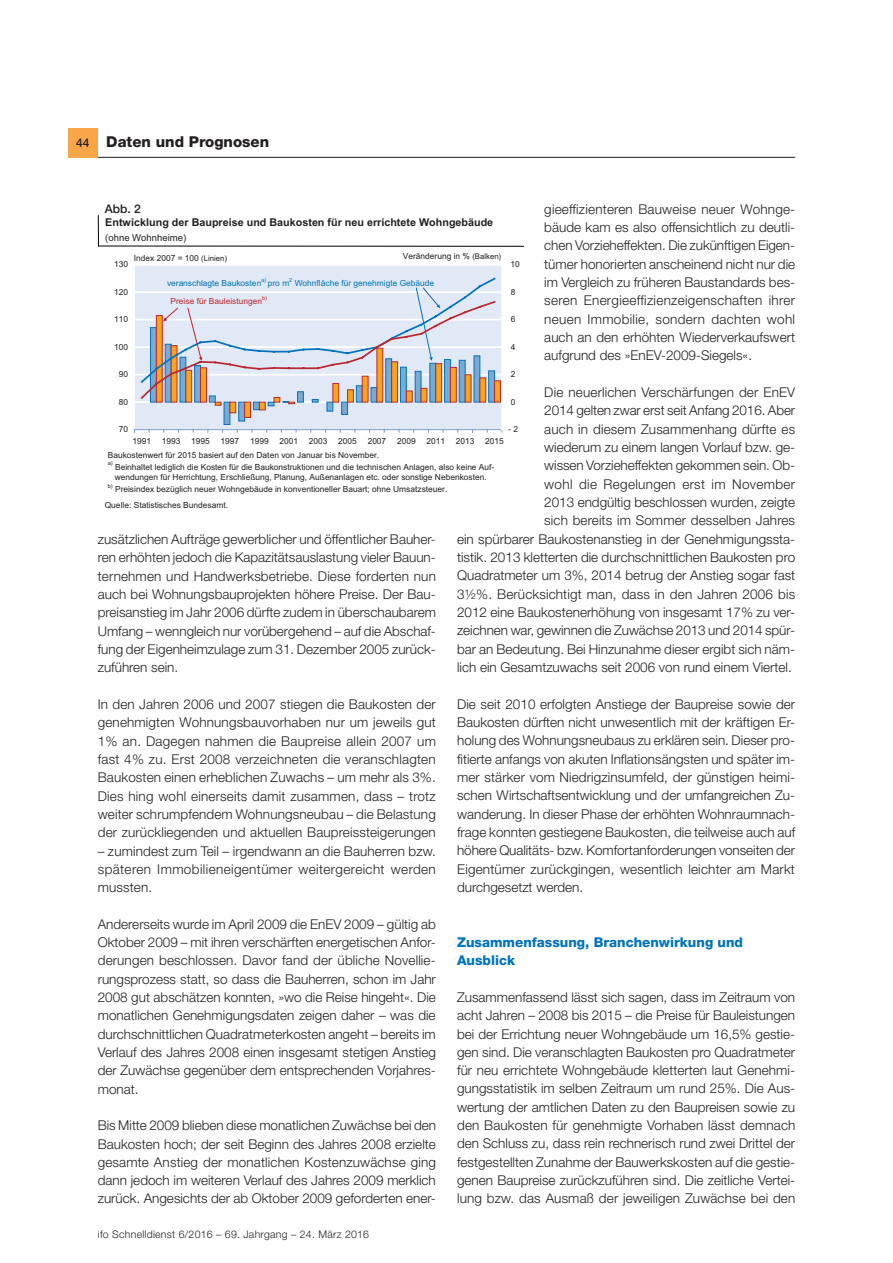
<style>
.page{position:relative;width:893px;height:1263px;background:#fff}
.page>*{position:absolute;margin:0;border:0;box-sizing:border-box;transform-origin:0 0}
.t1{font:800 15px "Helvetica Neue LT Std";color:#231f20}
.Fliesstext{font:300 13.5px/18.3px "Helvetica Neue LT Std";color:#231f20;text-align:justify}
.Überschrift_9_pt{font:800 13.5px/18.3px "Helvetica Neue LT Std";color:#0073bc}
.fett_8pt{font:500 12px "Helvetica Neue LT Std";color:#231f20}
.t2{font:700 10.8px "Arial";color:#231f20}
.t3{font:300 10.5px "Helvetica Neue LT Std";letter-spacing:.025em;color:#231f20}
.t4{font:9.6px "Arial";color:#231f20}
.t5{font:8.4px/10.2px "Arial";color:#231f20}
.t6{font:8.4px "Arial";color:#0073bc}
.t7{font:8.4px "Arial";color:#bb272e}
.t8{font:5.55px "Arial";color:#231f20}
.t9{font:5.55px "Arial";color:#0073bc}
.t10{font:5.55px "Arial";color:#bb272e}
.s1{font-weight:500;font-size:12px}
.s2{font-size:7.8px}
</style>
<div class="page">
<div style="left:68px;top:128px;width:30px;height:30px;background:#f9a64a"></div>
<hr style="left:98px;top:157px;width:697px;height:1px;background:#231f20">
<div style="left:134px;top:265px;width:368px;height:165px;background:#e1e9f6"></div>
<hr style="left:134px;top:264px;width:368px;height:2px;background:#fff">
<svg style="left:224px;top:406px;width:6px;height:19px"></svg>
<div style="left:238px;top:402px;width:7px;height:19px;background:#79aad4;border:1px solid #0073bc"></div>
<div style="left:253px;top:402px;width:7px;height:8px;background:#79aad4;border:1px solid #0073bc"></div>
<svg style="left:327px;top:406px;width:6px;height:5px"></svg>
<div style="left:341px;top:402px;width:7px;height:13px;background:#79aad4;border:1px solid #0073bc"></div>
<svg style="left:230px;top:406px;width:6px;height:7px"></svg>
<div style="left:244px;top:402px;width:7px;height:16px;background:#f9a51b;border:1px solid #bb272e"></div>
<svg style="left:259px;top:406px;width:6px;height:4px"></svg>
<hr style="left:134px;top:265px;width:1px;height:165px;background:#fff">
<hr style="left:134px;top:429px;width:368px;height:1px;background:#829ed1">
<hr style="left:98px;top:215px;width:1px;height:31px;background:#000002">
<hr style="left:98px;top:246px;width:425px;height:1px;background:#000002">
<svg style="left:135px;top:276px;width:367px;height:130px"></svg>
<p class="t1" style="left:76px;top:132px;width:194px"><span class="s1">44</span> Daten und Prognosen</p>
<p class="fett_8pt" style="left:105px;top:201px;width:38px">Abb. 2</p>
<p class="Fliesstext" style="left:544px;top:200px;width:252px">gieeffizienteren Bauweise neuer Wohnge&shy;bäude kam es also offensichtlich zu deutli&shy;chen Vorzieheffekten. Die zukünftigen Eigen&shy;tümer honorierten anscheinend nicht nur die im Vergleich zu früheren Baustandards bes&shy;seren Energieeffizienzeigenschaften ihrer neuen Immobilie, sondern dachten wohl auch an den erhöhten Wiederverkaufswert aufgrund des »EnEV-2009-Siegels«.</p>
<p class="Fliesstext" style="left:457px;top:383px;width:340px;text-align:right">Die neuerlichen Verschärfungen der EnEV<br>2014 gelten zwar erst seit Anfang 2016. Aber<br>auch in diesem Zusammenhang dürfte es<br>wiederum zu einem langen Vorlauf bzw. ge-<br>wissen Vorzieheffekten gekommen sein. Ob-<br>wohl die Regelungen erst im November<br>2013 endgültig beschlossen wurden, zeigte<br>sich bereits im Sommer desselben Jahres<br>ein spürbarer Baukostenanstieg in der Genehmigungssta&shy;tistik. 2013 kletterten die durchschnittlichen Baukosten pro Quadratmeter um 3%, 2014 betrug der Anstieg sogar fast 3½%. Berücksichtigt man, dass in den Jahren 2006 bis 2012 eine Baukostenerhöhung von insgesamt 17% zu ver&shy;zeichnen war, gewinnen die Zuwächse 2013 und 2014 spür&shy;bar an Bedeutung. Bei Hinzunahme dieser ergibt sich näm&shy;lich ein Gesamtzuwachs seit 2006 von rund einem Viertel.</p>
<p class="Fliesstext" style="left:457px;top:694px;width:340px">Die seit 2010 erfolgten Anstiege der Baupreise sowie der Baukosten dürften nicht unwesentlich mit der kräftigen Er&shy;holung des Wohnungsneubaus zu erklären sein. Dieser pro&shy;fitierte anfangs von akuten Inflationsängsten und später im&shy;mer stärker vom Niedrigzinsumfeld, der günstigen heimi&shy;schen Wirtschaftsentwicklung und der umfangreichen Zu&shy;wanderung. In dieser Phase der erhöhten Wohnraumnach&shy;frage konnten gestiegene Baukosten, die teilweise auch auf höhere Qualitäts- bzw. Komfortanforderungen vonseiten der Eigentümer zurückgingen, wesentlich leichter am Markt durchgesetzt werden.</p>
<p class="t2" style="left:105px;top:215px;width:389px">Entwicklung der Baupreise und Baukosten für neu errichtete Wohngebäude</p>
<p class="t4" style="left:105px;top:231px;width:83px">(ohne Wohnheime)</p>
<p class="t6" style="left:167px;top:277px;width:96px">veranschlagte Baukosten</p>
<p class="t9" style="left:261px;top:276px;width:6px">a)</p>
<p class="t5" style="left:134px;top:253px;width:95px">Index 2007 = 100 <span class="s2">(Linien)</span></p>
<p class="t5" style="left:403px;top:251px;width:100px">Veränderung in % <span class="s2">(Balken)</span></p>
<p class="t7" style="left:171px;top:296px;width:93px">Preise für Bauleistungen</p>
<p class="t10" style="left:262px;top:295px;width:6px">b)</p>
<p class="t5" style="left:114px;top:259px;width:15px">130</p>
<p class="t5" style="left:511px;top:259px;width:11px">10</p>
<p class="t9" style="left:289px;top:276px;width:5px">2</p>
<p class="t6" style="left:295px;top:277px;width:141px">Wohnfläche für genehmigte Gebäude</p>
<p class="t6" style="left:268px;top:277px;width:23px">pro m</p>
<p class="t5" style="left:114px;top:287px;width:15px">120</p>
<p class="t5" style="left:511px;top:287px;width:6px">8</p>
<p class="t5" style="left:114px;top:314px;width:15px">110</p>
<p class="t5" style="left:511px;top:314px;width:6px">6</p>
<p class="t5" style="left:114px;top:342px;width:15px">100</p>
<p class="t5" style="left:511px;top:342px;width:6px">4</p>
<p class="t5" style="left:119px;top:369px;width:11px">90</p>
<p class="t5" style="left:511px;top:369px;width:6px">2</p>
<p class="t5" style="left:119px;top:397px;width:11px">80</p>
<p class="t5" style="left:511px;top:397px;width:6px">0</p>
<p class="t5" style="left:119px;top:424px;width:11px">70</p>
<p class="t5" style="left:508px;top:424px;width:11px">- 2</p>
<p class="t5" style="left:132px;top:436px;width:20px">1991</p>
<p class="t5" style="left:162px;top:436px;width:20px">1993</p>
<p class="t5" style="left:191px;top:436px;width:20px">1995</p>
<p class="t5" style="left:221px;top:436px;width:20px">1997</p>
<p class="t5" style="left:250px;top:436px;width:20px">1999</p>
<p class="t5" style="left:279px;top:436px;width:20px">2001</p>
<p class="t5" style="left:309px;top:436px;width:20px">2003</p>
<p class="t5" style="left:338px;top:436px;width:20px">2005</p>
<p class="t5" style="left:368px;top:436px;width:20px">2007</p>
<p class="t5" style="left:397px;top:436px;width:20px">2009</p>
<p class="t5" style="left:426px;top:436px;width:20px">2011</p>
<p class="t5" style="left:456px;top:436px;width:20px">2013</p>
<p class="t5" style="left:485px;top:436px;width:20px">2015</p>
<p class="t5" style="left:108px;top:450px;width:273px">Baukostenwert für 2015 basiert auf den Daten von Januar bis November.</p>
<p class="t8" style="left:108px;top:460px;width:6px">a)</p>
<p class="t5" style="left:115px;top:462px;width:381px">Beinhaltet lediglich die Kosten für die Baukonstruktionen und die technischen Anlagen, also keine Auf&shy;wendungen für Herrichtung, Erschließung, Planung, Außenanlagen etc. oder sonstige Nebenkosten.</p>
<p class="t8" style="left:108px;top:482px;width:6px">b)</p>
<p class="t5" style="left:115px;top:484px;width:334px">Preisindex bezüglich neuer Wohngebäude in konventioneller Bauart; ohne Umsatzsteuer.</p>
<p class="t5" style="left:105px;top:500px;width:125px">Quelle: Statistisches Bundesamt.</p>
<p class="Fliesstext" style="left:98px;top:530px;width:340px">zusätzlichen Aufträge gewerblicher und öffentlicher Bauher&shy;ren erhöhten jedoch die Kapazitätsauslastung vieler Bauun&shy;ternehmen und Handwerksbetriebe. Diese forderten nun auch bei Wohnungsbauprojekten höhere Preise. Der Bau&shy;preisanstieg im Jahr 2006 dürfte zudem in überschaubarem Umfang – wenngleich nur vorübergehend – auf die Abschaf&shy;fung der Eigenheimzulage zum 31. Dezember 2005 zurück&shy;zuführen sein.</p>
<p class="Fliesstext" style="left:98px;top:695px;width:340px">In den Jahren 2006 und 2007 stiegen die Baukosten der genehmigten Wohnungsbauvorhaben nur um jeweils gut 1% an. Dagegen nahmen die Baupreise allein 2007 um fast 4% zu. Erst 2008 verzeichneten die veranschlagten Baukosten einen erheblichen Zuwachs – um mehr als 3%.<br>Dies hing wohl einerseits damit zusammen, dass – trotz weiter schrumpfendem Wohnungsneubau – die Belastung der zurückliegenden und aktuellen Baupreissteigerungen</p>
<p class="Fliesstext" style="left:98px;top:841px;width:340px">– zumindest zum Teil – irgendwann an die Bauherren bzw. späteren Immobilieneigentümer weitergereicht werden mussten.</p>
<p class="Fliesstext" style="left:98px;top:914px;width:340px">Andererseits wurde im April 2009 die EnEV 2009 – gültig ab Oktober 2009 – mit ihren verschärften energetischen Anfor&shy;derungen beschlossen. Davor fand der übliche Novellie&shy;rungsprozess statt, so dass die Bauherren, schon im Jahr 2008 gut abschätzen konnten, »wo die Reise hingeht«. Die monatlichen Genehmigungsdaten zeigen daher – was die durchschnittlichen Quadratmeterkosten angeht – bereits im Verlauf des Jahres 2008 einen insgesamt stetigen Anstieg der Zuwächse gegenüber dem entsprechenden Vorjahres&shy;monat.</p>
<p class="Fliesstext" style="left:98px;top:1116px;width:340px">Bis Mitte 2009 blieben diese monatlichen Zuwächse bei den Baukosten hoch; der seit Beginn des Jahres 2008 erzielte gesamte Anstieg der monatlichen Kostenzuwächse ging dann jedoch im weiteren Verlauf des Jahres 2009 merklich zurück. Angesichts der ab Oktober 2009 geforderten ener-</p>
<p class="Überschrift_9_pt" style="left:457px;top:933px;width:287px">Zusammenfassung, Branchenwirkung und<br>Ausblick</p>
<p class="Fliesstext" style="left:457px;top:987px;width:340px">Zusammenfassend lässt sich sagen, dass im Zeitraum von acht Jahren – 2008 bis 2015 – die Preise für Bauleistungen bei der Errichtung neuer Wohngebäude um 16,5% gestie&shy;gen sind. Die veranschlagten Baukosten pro Quadratmeter für neu errichtete Wohngebäude kletterten laut Genehmi&shy;gungsstatistik im selben Zeitraum um rund 25%. Die Aus&shy;wertung der amtlichen Daten zu den Baupreisen sowie zu den Baukosten für genehmigte Vorhaben lässt demnach den Schluss zu, dass rein rechnerisch rund zwei Drittel der festgestellten Zunahme der Bauwerkskosten auf die gestie&shy;genen Baupreise zurückzuführen sind. Die zeitliche Vertei&shy;lung bzw. das Ausmaß der jeweiligen Zuwächse bei den</p>
<p class="t3" style="left:98px;top:1228px;width:273px">ifo Schnelldienst 6/2016 – 69. Jahrgang – 24. März 2016</p>
</div>
